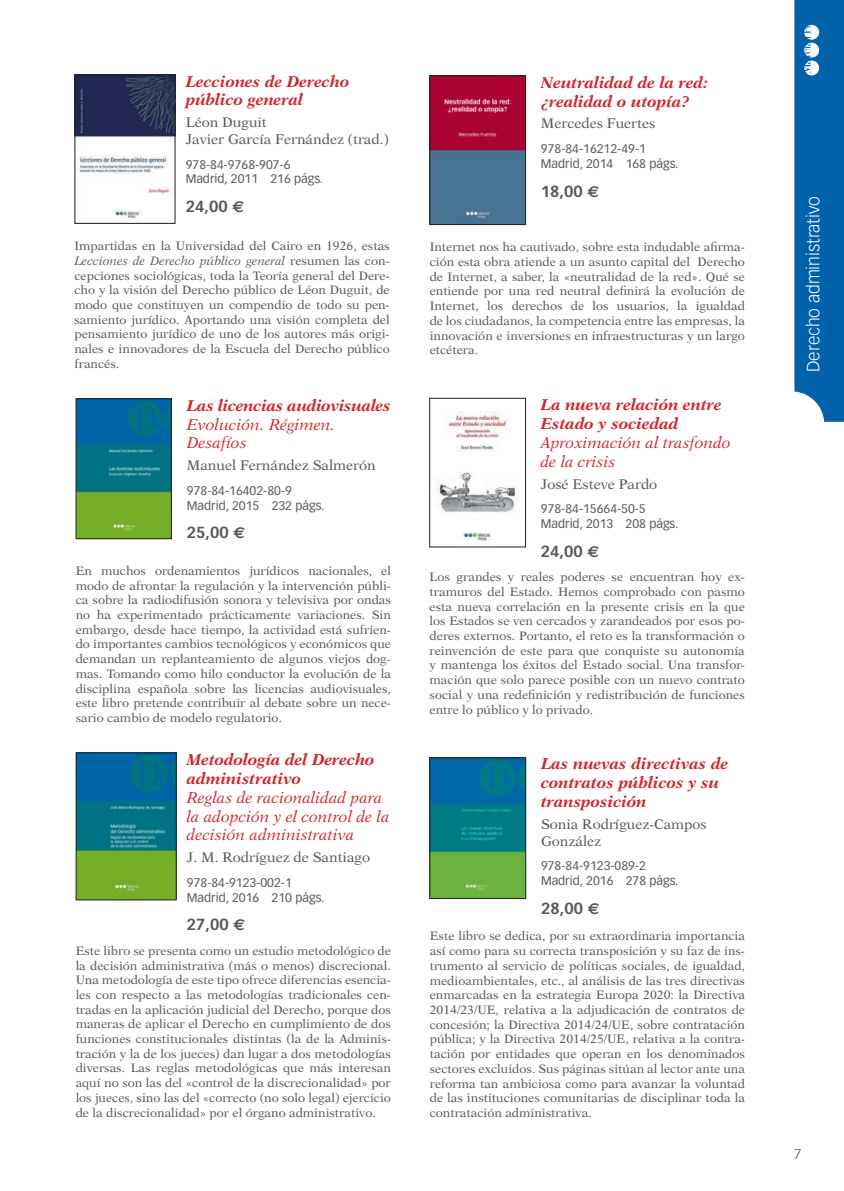
<style>
.page{position:relative;width:844px;height:1191px;background:#fff}
.page>*{position:absolute;margin:0;border:0;box-sizing:border-box;transform-origin:0 0}
.t1{font:300 17.5px "Vectora LH";color:#fff}
.titulo{font:italic 700 15.75px/18.9px "New Aster";color:#d1232a}
.subtitulo{font:italic 15.75px/18.9px "New Aster";color:#d1232a}
.precio{font:700 15.75px "Vectora LH";color:#57585a}
.autor{font:14px/16.8px "New Aster";color:#57585a}
.t2{font:300 14px "Vectora LH";color:#57585a}
.resumen{font:12.25px/14.7px "New Aster";color:#57585a;text-align:justify}
.datos{font:12.25px "Vectora LH";color:#57585a}
.ISBN{font:12.25px "Vectora LH";color:#57585a}
.s1{font-family:"Euro Sans"}
.s2{font-style:italic}
</style>
<div class="page">
<svg style="left:794px;top:0;width:49px;height:422px;background:#116bb0"></svg>
<img style="left:78px;top:754px;width:97px;height:144px">
<div style="left:76px;top:752px;width:101px;height:148px;border:1px solid #231f20"></div>
<img style="left:436px;top:411px;width:81px;height:134px">
<div style="left:429px;top:398px;width:97px;height:149px;border:1px solid #231f20"></div>
<img style="left:431px;top:759px;width:93px;height:138px">
<div style="left:429px;top:757px;width:97px;height:142px;border:1px solid #231f20"></div>
<img style="left:76px;top:76px;width:97px;height:143px">
<div style="left:74px;top:74px;width:101px;height:150px;border:1px solid #231f20"></div>
<img style="left:78px;top:400px;width:92px;height:137px">
<div style="left:76px;top:398px;width:96px;height:141px;border:1px solid #231f20"></div>
<img style="left:431px;top:77px;width:93px;height:146px">
<div style="left:429px;top:75px;width:97px;height:150px;border:1px solid #231f20"></div>
<p class="titulo" style="left:186px;top:71px;width:165px">Lecciones de Derecho público general</p>
<p class="autor" style="left:186px;top:114px;width:83px">Léon Duguit</p>
<p class="autor" style="left:186px;top:131px;width:205px">Javier García Fernández (trad.)</p>
<p class="ISBN" style="left:186px;top:157px;width:106px">978-84-9768-907-6</p>
<p class="datos" style="left:186px;top:172px;width:139px">Madrid, 2011 216 págs.</p>
<p class="precio" style="left:186px;top:197px;width:60px">24,00 <span class="s1">E</span></p>
<p class="resumen" style="left:74px;top:238px;width:317px">Impartidas en la Universidad del Cairo en 1926, estas <span class="s2">Lecciones de Derecho público general</span> resumen las con&shy;cepciones sociológicas, toda la Teoría general del Dere&shy;cho y la visión del Derecho público de Léon Duguit, de modo que constituyen un compendio de todo su pen&shy;samiento jurídico. Aportando una visión completa del pensamiento jurídico de uno de los autores más origi&shy;nales e innovadores de la Escuela del Derecho público francés.</p>
<p class="titulo" style="left:187px;top:395px;width:205px">Las licencias audiovisuales</p>
<p class="subtitulo" style="left:187px;top:414px;width:150px">Evolución. Régimen.<br>Desafíos</p>
<p class="autor" style="left:187px;top:457px;width:190px">Manuel Fernández Salmerón</p>
<p class="ISBN" style="left:187px;top:483px;width:106px">978-84-16402-80-9</p>
<p class="datos" style="left:187px;top:498px;width:139px">Madrid, 2015 232 págs.</p>
<p class="precio" style="left:187px;top:523px;width:60px">25,00 <span class="s1">E</span></p>
<p class="resumen" style="left:76px;top:563px;width:317px">En muchos ordenamientos jurídicos nacionales, el modo de afrontar la regulación y la intervención públi&shy;ca sobre la radiodifusión sonora y televisiva por ondas no ha experimentado prácticamente variaciones. Sin embargo, desde hace tiempo, la actividad está sufrien&shy;do importantes cambios tecnológicos y económicos que demandan un replanteamiento de algunos viejos dog&shy;mas. Tomando como hilo conductor la evolución de la disciplina española sobre las licencias audiovisuales, este libro pretende contribuir al debate sobre un nece&shy;sario cambio de modelo regulatorio.</p>
<p class="titulo" style="left:187px;top:749px;width:189px">Metodología del Derecho administrativo</p>
<p class="subtitulo" style="left:187px;top:787px;width:204px">Reglas de racionalidad para la adopción y el control de la decisión administrativa</p>
<p class="autor" style="left:187px;top:848px;width:185px">J. M. Rodríguez de Santiago</p>
<p class="ISBN" style="left:187px;top:875px;width:106px">978-84-9123-002-1</p>
<p class="datos" style="left:187px;top:890px;width:139px">Madrid, 2016 210 págs.</p>
<p class="precio" style="left:187px;top:915px;width:60px">27,00 <span class="s1">E</span></p>
<p class="resumen" style="left:76px;top:943px;width:317px">Este libro se presenta como un estudio metodológico de la decisión administrativa (más o menos) discrecional.<br>Una metodología de este tipo ofrece diferencias esencia&shy;les con respecto a las metodologías tradicionales cen&shy;tradas en la aplicación judicial del Derecho, porque dos maneras de aplicar el Derecho en cumplimiento de dos funciones constitucionales distintas (la de la Adminis&shy;tración y la de los jueces) dan lugar a dos metodologías diversas. Las reglas metodológicas que más interesan aquí no son las del «control de la discrecionalidad» por los jueces, sino las del «correcto (no solo legal) ejercicio de la discrecionalidad» por el órgano administrativo.</p>
<p class="titulo" style="left:541px;top:73px;width:168px">Neutralidad de la red: ¿realidad o utopía?</p>
<p class="autor" style="left:541px;top:115px;width:116px">Mercedes Fuertes</p>
<p class="ISBN" style="left:541px;top:141px;width:106px">978-84-16212-49-1</p>
<p class="datos" style="left:541px;top:156px;width:139px">Madrid, 2014 168 págs.</p>
<p class="precio" style="left:541px;top:181px;width:60px">18,00 <span class="s1">€</span></p>
<p class="resumen" style="left:429px;top:240px;width:317px">Internet nos ha cautivado, sobre esta indudable afirma&shy;ción esta obra atiende a un asunto capital del Derecho de Internet, a saber, la «neutralidad de la red». Qué se entiende por una red neutral definirá la evolución de Internet, los derechos de los usuarios, la igualdad de los ciudadanos, la competencia entre las empresas, la innovación e inversiones en infraestructuras y un largo etcétera.</p>
<p class="titulo" style="left:540px;top:395px;width:182px">La nueva relación entre<br>Estado y sociedad</p>
<p class="subtitulo" style="left:540px;top:433px;width:191px">Aproximación al trasfondo de la crisis</p>
<p class="autor" style="left:540px;top:475px;width:118px">José Esteve Pardo</p>
<p class="ISBN" style="left:540px;top:501px;width:106px">978-84-15664-50-5</p>
<p class="datos" style="left:540px;top:516px;width:139px">Madrid, 2013 208 págs.</p>
<p class="precio" style="left:540px;top:541px;width:60px">24,00 <span class="s1">E</span></p>
<p class="resumen" style="left:429px;top:569px;width:317px">Los grandes y reales poderes se encuentran hoy ex&shy;tramuros del Estado. Hemos comprobado con pasmo esta nueva correlación en la presente crisis en la que los Estados se ven cercados y zarandeados por esos po&shy;deres externos. Portanto, el reto es la transformación o reinvención de este para que conquiste su autonomía y mantenga los éxitos del Estado social. Una transfor&shy;mación que solo parece posible con un nuevo contrato social y una redefinición y redistribución de funciones entre lo público y lo privado.</p>
<p class="titulo" style="left:541px;top:754px;width:189px">Las nuevas directivas de contratos públicos y su transposición</p>
<p class="autor" style="left:541px;top:815px;width:167px">Sonia Rodríguez-Campos<br>González</p>
<p class="ISBN" style="left:541px;top:859px;width:106px">978-84-9123-089-2</p>
<p class="datos" style="left:541px;top:873px;width:139px">Madrid, 2016 278 págs.</p>
<p class="precio" style="left:541px;top:898px;width:60px">28,00 <span class="s1">E</span></p>
<p class="resumen" style="left:429px;top:928px;width:317px">Este libro se dedica, por su extraordinaria importancia así como para su correcta transposición y su faz de ins&shy;trumento al servicio de políticas sociales, de igualdad, medioambientales, etc., al análisis de las tres directivas enmarcadas en la estrategia Europa 2020: la Directiva 2014/23/UE, relativa a la adjudicación de contratos de concesión; la Directiva 2014/24/UE, sobre contratación pública; y la Directiva 2014/25/UE, relativa a la contra&shy;tación por entidades que operan en los denominados sectores excluidos. Sus páginas sitúan al lector ante una reforma tan ambiciosa como para avanzar la voluntad de las instituciones comunitarias de disciplinar toda la contratación administrativa.</p>
<h1 class="t1" style="left:802px;top:372px;width:178px;rotate:-90deg">Derecho administrativo</h1>
<p class="t2" style="left:793px;top:1146px;width:9px">7</p>
</div>
